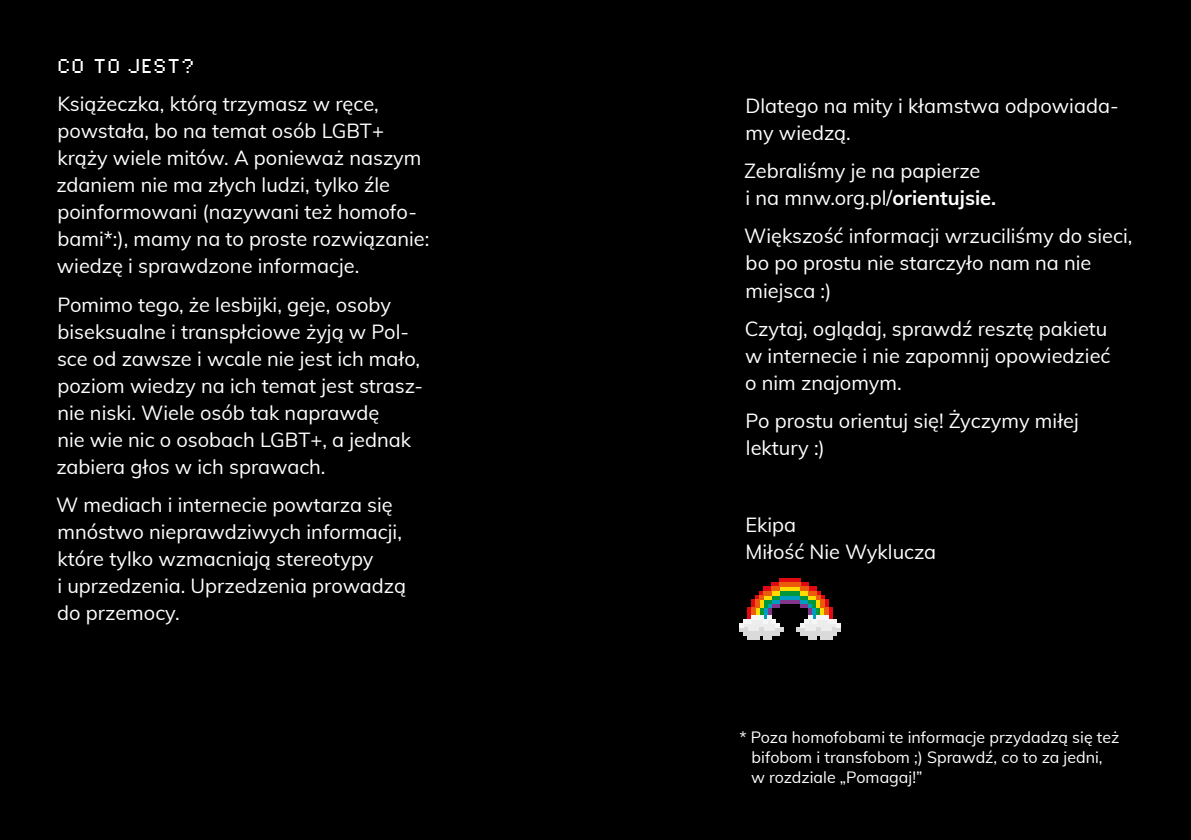
<style>
.page{position:relative;width:1191px;height:840px;background:#fff}
.page>*{position:absolute;margin:0;border:0;box-sizing:border-box;transform-origin:0 0}
.t1{font:20px/27px "Muli";color:#fff}
.t2{font:20px "Pexico Micro";color:#fff}
.t3{font:16px/20px "Muli";color:#fff}
.s1{font-weight:700}
</style>
<div class="page">
<div style="left:0;top:0;width:1191px;height:839px;background:#000"></div>
<svg style="left:739px;top:578px;width:101px;height:61px"></svg>
<p class="t2" style="left:57px;top:51px;width:140px">CO TO JEST?</p>
<p class="t1" style="left:56px;top:89px;width:374px">Książeczka, którą trzymasz w ręce, powstała, bo na temat osób LGBT+ krąży wiele mitów. A ponieważ naszym zdaniem nie ma złych ludzi, tylko źle poinformowani (nazywani też homofo&shy;bami*:), mamy na to proste rozwiązanie: wiedzę i sprawdzone informacje.</p>
<p class="t1" style="left:56px;top:290px;width:368px">Pomimo tego, że lesbijki, geje, osoby biseksualne i transpłciowe żyją w Pol&shy;sce od zawsze i wcale nie jest ich mało, poziom wiedzy na ich temat jest strasz&shy;nie niski. Wiele osób tak naprawdę<br>nie wie nic o osobach LGBT+, a jednak zabiera głos w ich sprawach.</p>
<p class="t1" style="left:56px;top:490px;width:351px">W mediach i internecie powtarza się mnóstwo nieprawdziwych informacji, które tylko wzmacniają stereotypy<br>i uprzedzenia. Uprzedzenia prowadzą do przemocy.</p>
<p class="t1" style="left:745px;top:91px;width:375px">Dlatego na mity i kłamstwa odpowiada&shy;my wiedzą.</p>
<p class="t1" style="left:744px;top:156px;width:254px">Zebraliśmy je na papierze<br>i na mnw.org.pl/<span class="s1">orientujsie.</span></p>
<p class="t1" style="left:744px;top:222px;width:390px">Większość informacji wrzuciliśmy do sieci, bo po prostu nie starczyło nam na nie miejsca :)</p>
<p class="t1" style="left:745px;top:314px;width:367px">Czytaj, oglądaj, sprawdź resztę pakietu w internecie i nie zapomnij opowiedzieć o nim znajomym.</p>
<p class="t1" style="left:745px;top:406px;width:335px">Po prostu orientuj się! Życzymy miłej lektury :)</p>
<p class="t1" style="left:745px;top:510px;width:192px">Ekipa<br>Miłość Nie Wyklucza</p>
<p class="t3" style="left:751px;top:726px;width:370px;text-indent:-12px">* Poza homofobami te informacje przydadzą się też bifobom i transfobom ;) Sprawdź, co to za jedni, w rozdziale „Pomagaj!”</p>
</div>
